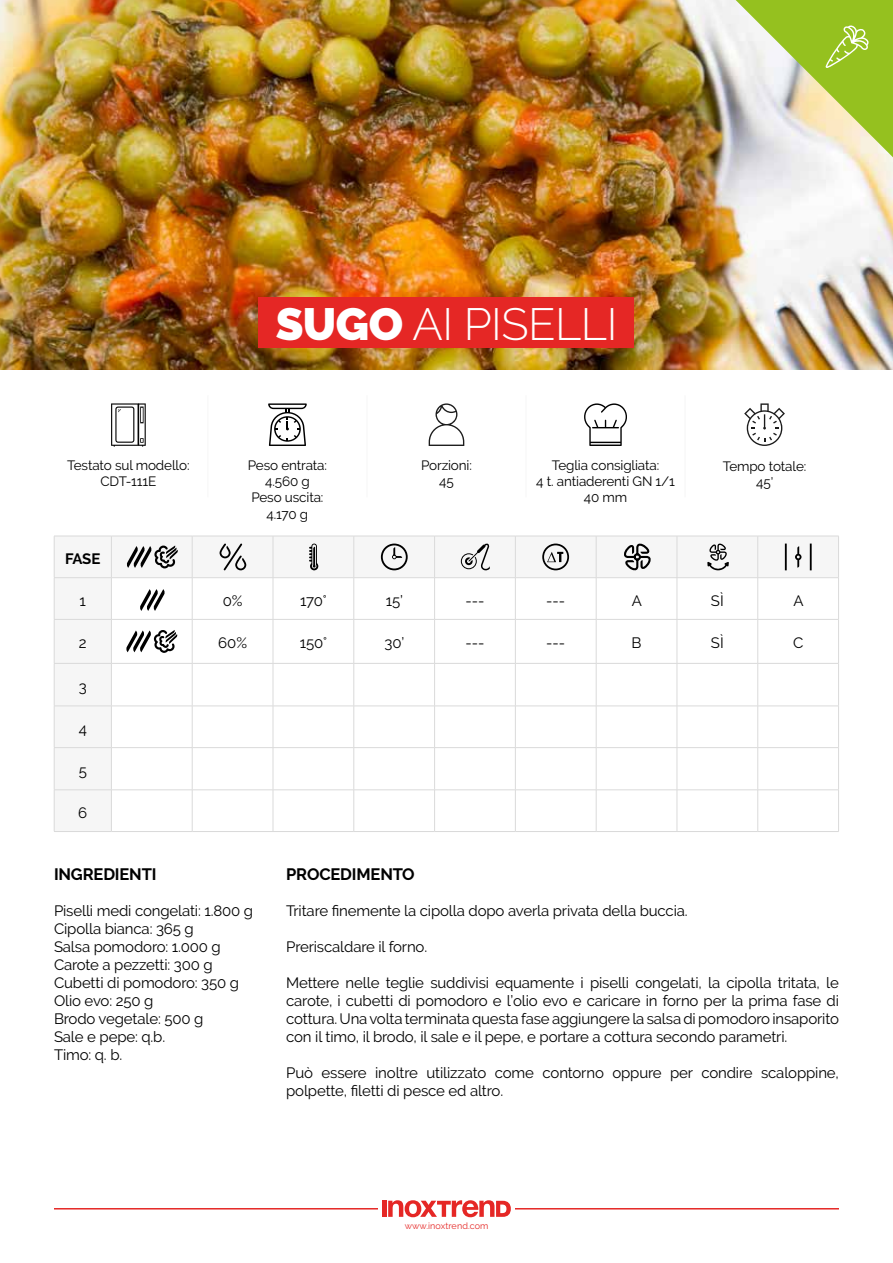
<style>
.page{position:relative;width:893px;height:1263px;background:#fff}
.page>*{position:absolute;margin:0;border:0;box-sizing:border-box;transform-origin:0 0}
.t1{font:300 45px "Raleway";letter-spacing:-.01em;color:#fff}
.t2{font:700 16.5px "Raleway";letter-spacing:-.01em;color:#000}
.t3{font:15px/18px "Raleway";letter-spacing:-.01em;color:#000}
.t4{font:700 15px "Raleway";color:#000}
.t5{font:13.5px/16.2px "Raleway";letter-spacing:-.01em;color:#000;text-align:center}
.t6{font:9px "Raleway";letter-spacing:.01em;color:#e52725}
.s1{font-weight:900}
</style>
<div class="page">
<hr style="left:54px;top:1208px;width:785px;height:1px;background:#e52725">
<div style="left:378px;top:1197px;width:136px;height:23px;background:#fff"></div>
<div style="left:382px;top:1201px;width:5px;height:16px;background:#e52725"></div>
<svg style="left:388px;top:1200px;width:123px;height:17px"></svg>
<img style="left:0;top:0;width:893px;height:370px">
<svg style="left:736px;top:0;width:157px;height:157px;background:#c0d37f"></svg>
<svg style="left:744px;top:403px;width:41px;height:43px"></svg>
<svg style="left:429px;top:403px;width:35px;height:43px"></svg>
<svg style="left:268px;top:403px;width:39px;height:43px"></svg>
<svg style="left:584px;top:403px;width:43px;height:43px"></svg>
<hr style="left:838px;top:536px;width:1px;height:41px;background:#dadada">
<hr style="left:758px;top:577px;width:81px;height:1px;background:#dadada">
<hr style="left:838px;top:578px;width:1px;height:41px;background:#dadada">
<hr style="left:758px;top:619px;width:81px;height:1px;background:#dadada">
<hr style="left:838px;top:620px;width:1px;height:43px;background:#dadada">
<hr style="left:838px;top:663px;width:1px;height:43px;background:#dadada">
<hr style="left:838px;top:706px;width:1px;height:41px;background:#dadada">
<hr style="left:758px;top:747px;width:81px;height:1px;background:#dadada">
<hr style="left:838px;top:748px;width:1px;height:42px;background:#dadada">
<hr style="left:838px;top:790px;width:1px;height:41px;background:#dadada">
<hr style="left:54px;top:831px;width:57px;height:1px;background:#dadada">
<hr style="left:111px;top:831px;width:81px;height:1px;background:#dadada">
<hr style="left:192px;top:831px;width:81px;height:1px;background:#dadada">
<hr style="left:273px;top:831px;width:81px;height:1px;background:#dadada">
<hr style="left:354px;top:831px;width:81px;height:1px;background:#dadada">
<hr style="left:435px;top:831px;width:80px;height:1px;background:#dadada">
<hr style="left:515px;top:831px;width:81px;height:1px;background:#dadada">
<hr style="left:596px;top:831px;width:81px;height:1px;background:#dadada">
<hr style="left:677px;top:831px;width:81px;height:1px;background:#dadada">
<hr style="left:758px;top:831px;width:81px;height:1px;background:#dadada">
<div style="left:259px;top:297px;width:375px;height:50px;background:#e52725"></div>
<svg style="left:54px;top:536px;width:784px;height:295px"></svg>
<svg style="left:111px;top:403px;width:35px;height:43px"></svg>
<hr style="left:208px;top:395px;width:1px;height:102px;background:#f6f6f6">
<hr style="left:367px;top:395px;width:1px;height:102px;background:#f6f6f6">
<hr style="left:526px;top:395px;width:1px;height:102px;background:#f6f6f6">
<hr style="left:685px;top:395px;width:1px;height:102px;background:#f6f6f6">
<p class="t5" style="left:67px;top:457px;width:124px">Testato sul modello:<br>CDT-111E</p>
<h1 class="t1" style="left:276px;top:297px;width:343px"><span class="s1">SUGO</span> AI PISELLI</h1>
<p class="t5" style="left:248px;top:457px;width:81px">Peso entrata:<br>4.560 g<br>Peso uscita:<br>4.170 g</p>
<p class="t5" style="left:536px;top:457px;width:140px">Teglia consigliata:<br>4 t. antiaderenti GN 1/1<br>40 mm</p>
<p class="t5" style="left:421px;top:457px;width:52px">Porzioni:<br>45</p>
<p class="t5" style="left:723px;top:458px;width:85px">Tempo totale:<br>45’</p>
<p class="t4" style="left:65px;top:550px;width:37px">FASE</p>
<p class="t3" style="left:80px;top:591px;width:8px">1</p>
<p class="t3" style="left:223px;top:591px;width:21px">0%</p>
<p class="t3" style="left:300px;top:591px;width:28px">170°</p>
<p class="t3" style="left:386px;top:591px;width:19px">15’</p>
<p class="t3" style="left:465px;top:591px;width:20px">---</p>
<p class="t3" style="left:546px;top:591px;width:20px">---</p>
<p class="t3" style="left:632px;top:591px;width:12px">A</p>
<p class="t3" style="left:711px;top:591px;width:14px">SÌ</p>
<p class="t3" style="left:793px;top:591px;width:12px">A</p>
<p class="t3" style="left:79px;top:634px;width:9px">2</p>
<p class="t3" style="left:218px;top:634px;width:30px">60%</p>
<p class="t3" style="left:300px;top:634px;width:29px">150°</p>
<p class="t3" style="left:384px;top:634px;width:22px">30’</p>
<p class="t3" style="left:465px;top:634px;width:20px">---</p>
<p class="t3" style="left:546px;top:634px;width:20px">---</p>
<p class="t3" style="left:632px;top:634px;width:11px">B</p>
<p class="t3" style="left:711px;top:634px;width:14px">SÌ</p>
<p class="t3" style="left:793px;top:634px;width:12px">C</p>
<p class="t3" style="left:79px;top:677px;width:10px">3</p>
<p class="t3" style="left:79px;top:719px;width:10px">4</p>
<p class="t3" style="left:79px;top:761px;width:10px">5</p>
<p class="t3" style="left:78px;top:803px;width:11px">6</p>
<p class="t2" style="left:54px;top:864px;width:104px">INGREDIENTI</p>
<p class="t3" style="left:54px;top:901px;width:201px">Piselli medi congelati: 1.800 g<br>Cipolla bianca: 365 g<br>Salsa pomodoro: 1.000 g<br>Carote a pezzetti: 300 g<br>Cubetti di pomodoro: 350 g<br>Olio evo: 250 g<br>Brodo vegetale: 500 g<br>Sale e pepe: q.b.<br>Timo: q. b.</p>
<p class="t2" style="left:286px;top:864px;width:130px">PROCEDIMENTO</p>
<p class="t3" style="left:286px;top:901px;width:403px">Tritare finemente la cipolla dopo averla privata della buccia.</p>
<p class="t3" style="left:286px;top:937px;width:143px">Preriscaldare il forno.</p>
<p class="t3" style="left:286px;top:973px;width:554px;text-align:justify">Mettere nelle teglie suddivisi equamente i piselli congelati, la cipolla tritata, le carote, i cubetti di pomodoro e l’olio evo e caricare in forno per la prima fase di cottura. Una volta terminata questa fase aggiungere la salsa di pomodoro insaporito con il timo, il brodo, il sale e il pepe, e portare a cottura secondo parametri.</p>
<p class="t3" style="left:286px;top:1063px;width:554px">Può essere inoltre utilizzato come contorno oppure per condire scaloppine, polpette, filetti di pesce ed altro.</p>
<p class="t6" style="left:405px;top:1220px;width:85px">www.inoxtrend.com</p>
</div>
